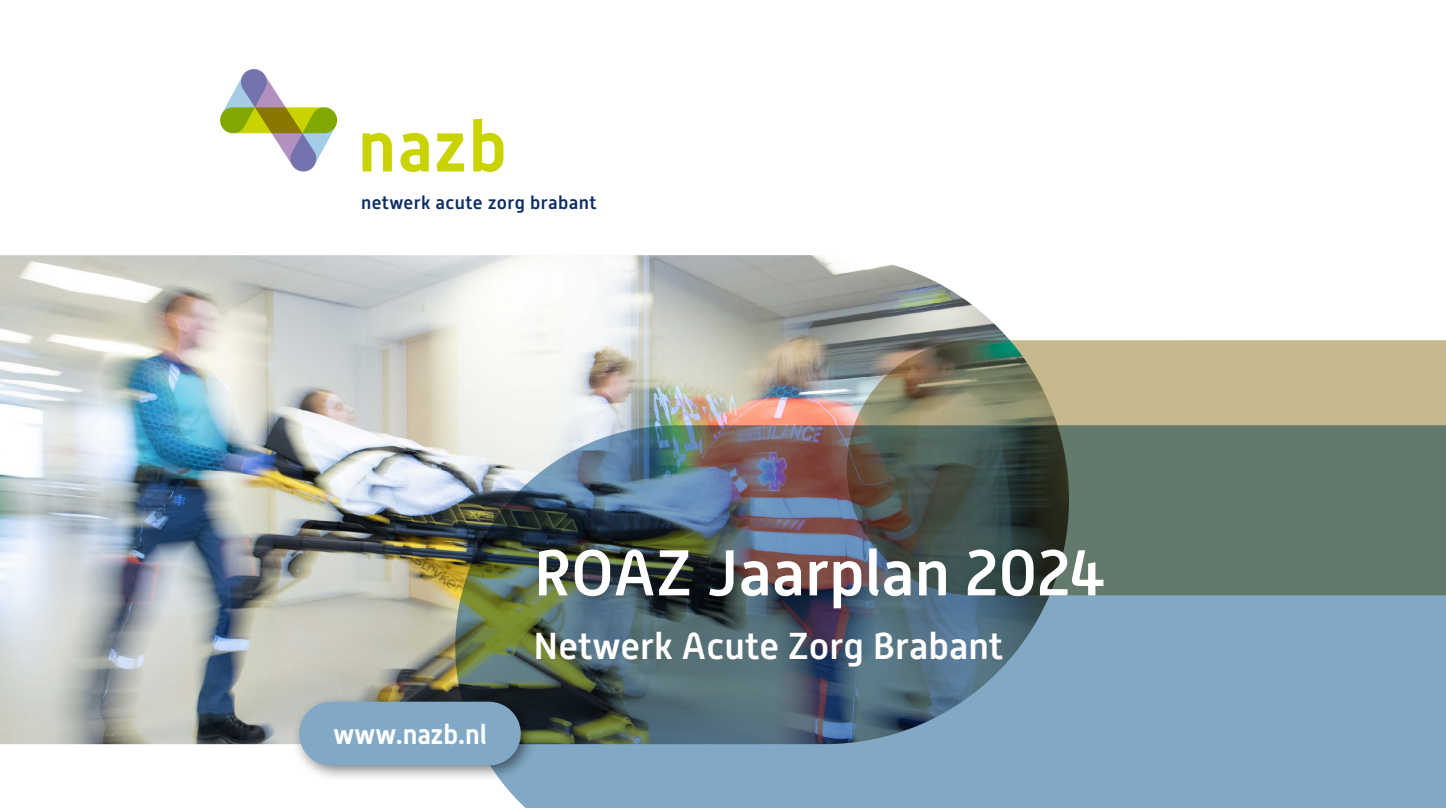
<style>
.page{position:relative;width:1446px;height:808px;background:#fff}
.page>*{position:absolute;margin:0;border:0;box-sizing:border-box;transform-origin:0 0}
.t1{font:500 64.5px "Alwyn New";color:#fff}
.t2{font:500 37.5px "Alwyn New";color:#fff}
.inhoudsopgave{font:700 27px "Alwyn";color:#fff}
.t3{font:500 18.6px "Alwyn New";letter-spacing:.02em;color:#0c2c65}
</style>
<div class="page">
<div style="left:502px;top:595px;width:944px;height:213px;background:#81a9c5"></div>
<svg style="left:1069px;top:340px;width:377px;height:255px;background:#838e77"></svg>
<img style="left:0;top:255px;width:1069px;height:489px">
<svg style="left:362px;top:133px;width:30px;height:38px"></svg>
<svg style="left:400px;top:133px;width:29px;height:39px"></svg>
<svg style="left:436px;top:133px;width:28px;height:38px"></svg>
<svg style="left:473px;top:119px;width:30px;height:53px"></svg>
<svg style="left:220px;top:69px;width:117px;height:103px"></svg>
<svg style="left:220px;top:107px;width:117px;height:26px;background:#98a703"></svg>
<div style="left:291px;top:693px;width:247px;height:89px;background:#000;opacity:.5"></div>
<div style="left:331px;top:702px;width:158px;height:63px;background:#81a9c5"></div>
<p class="t3" style="left:361px;top:192px;width:237px">netwerk acute zorg brabant</p>
<p class="inhoudsopgave" style="left:333px;top:718px;width:154px">www.nazb.nl</p>
<p class="t1" style="left:533px;top:536px;width:574px">ROAZ Jaarplan 2024</p>
<p class="t2" style="left:533px;top:625px;width:471px">Netwerk Acute Zorg Brabant</p>
</div>
